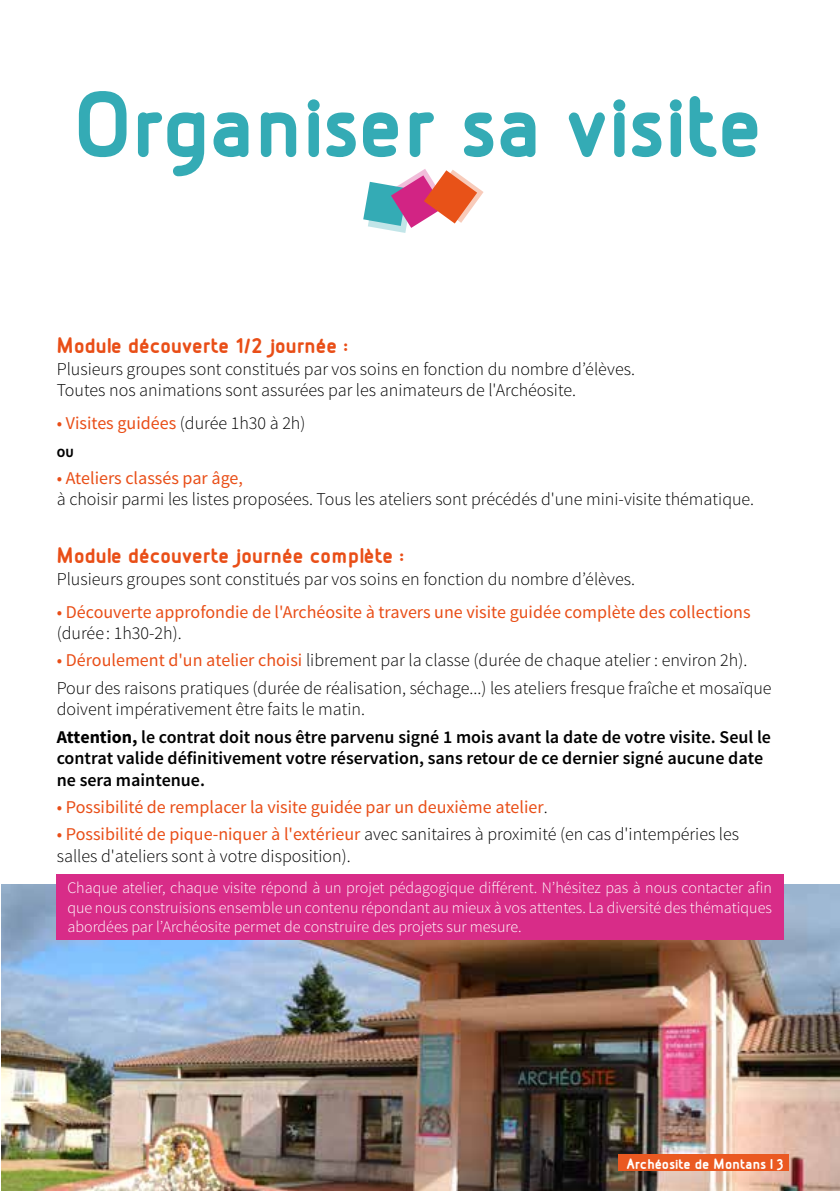
<style>
.page{position:relative;width:840px;height:1191px;background:#fff}
.page>*{position:absolute;margin:0;border:0;box-sizing:border-box;transform-origin:0 0}
.t1{font:700 100px "Designio";color:#34abb5}
.t2{font:700 24px "Designio";color:#e94e17}
.t3{font:300 18px/21.6px "Source Sans Pro";color:#000}
.t4{font:600 18px/27.2px "Source Sans Pro";color:#000}
.t5{font:18px "Source Sans Pro";color:#e94e17}
.t6{font:300 16px/19.2px "Source Sans Pro";color:#fff;text-align:justify}
.t7{font:700 16px "Designio";color:#fff}
.t8{font:700 12.6px "Source Sans Pro";color:#000}
.s1{font-weight:300;color:#000}
.s2{font-weight:400;color:#e94e17}
.s3{font-weight:300}
.s4{font-weight:700}
</style>
<div class="page">
<svg style="left:363px;top:169px;width:120px;height:64px"></svg>
<img style="left:1px;top:884px;width:838px;height:307px">
<div style="left:56px;top:874px;width:726px;height:65px;background:#d82c88"></div>
<div style="left:618px;top:1154px;width:170px;height:16px;background:#ea5921"></div>
<h1 class="t1" style="left:76px;top:71px;width:689px">Organiser sa visite</h1>
<h2 class="t2" style="left:57px;top:332px;width:292px">Module découverte 1/2 journée :</h2>
<p class="t3" style="left:57px;top:358px;width:579px">Plusieurs groupes sont constitués par vos soins en fonction du nombre d’élèves.<br>Toutes nos animations sont assurées par les animateurs de l'Archéosite.</p>
<p class="t5" style="left:57px;top:412px;width:250px">• Visites guidées <span class="s1">(durée 1h30 à 2h)</span></p>
<p class="t8" style="left:57px;top:444px;width:18px">ou</p>
<p class="t5" style="left:57px;top:467px;width:188px">• Ateliers classés par âge,</p>
<p class="t3" style="left:57px;top:489px;width:698px">à choisir parmi les listes proposées. Tous les ateliers sont précédés d'une mini-visite thématique.</p>
<h2 class="t2" style="left:57px;top:542px;width:348px">Module découverte journée complète :</h2>
<p class="t3" style="left:57px;top:568px;width:579px">Plusieurs groupes sont constitués par vos soins en fonction du nombre d’élèves.</p>
<p class="t5" style="left:57px;top:600px;width:695px">• Découverte approfondie de l'Archéosite à travers une visite guidée complète des collections</p>
<p class="t3" style="left:57px;top:622px;width:126px">(durée : 1h30-2h).</p>
<p class="t3" style="left:57px;top:647px;width:716px;line-height:27.2px"><span class="s2">• Déroulement d'un atelier choisi</span> librement par la classe (durée de chaque atelier : environ 2h).<br>Pour des raisons pratiques (durée de réalisation, séchage...) les ateliers fresque fraîche et mosaïque</p>
<p class="t4" style="left:57px;top:696px;width:715px"><span class="s3">doivent impérativement être faits le matin.<br></span><span class="s4">Attention,</span> le contrat doit nous être parvenu signé 1 mois avant la date de votre visite. Seul le</p>
<p class="t4" style="left:57px;top:748px;width:707px;line-height:21.6px">contrat valide définitivement votre réservation, sans retour de ce dernier signé aucune date ne sera maintenue.</p>
<p class="t5" style="left:57px;top:796px;width:492px">• Possibilité de remplacer la visite guidée par un deuxième atelier<span class="s1">.</span></p>
<p class="t3" style="left:57px;top:823px;width:683px"><span class="s2">• Possibilité de pique-niquer à l'extérieur</span> avec sanitaires à proximité (en cas d'intempéries les salles d'ateliers sont à votre disposition).</p>
<p class="t6" style="left:67px;top:878px;width:705px">Chaque atelier, chaque visite répond à un projet pédagogique différent. N’hésitez pas à nous contacter afin que nous construisions ensemble un contenu répondant au mieux à vos attentes. La diversité des thématiques abordées par l’Archéosite permet de construire des projets sur mesure.</p>
<p class="t7" style="left:626px;top:1154px;width:159px">Archéosite de Montans | 3</p>
<p class="t7" style="left:601px;top:1154px;width:166px">Tarn &amp; Dadou - Archéosite</p>
</div>
